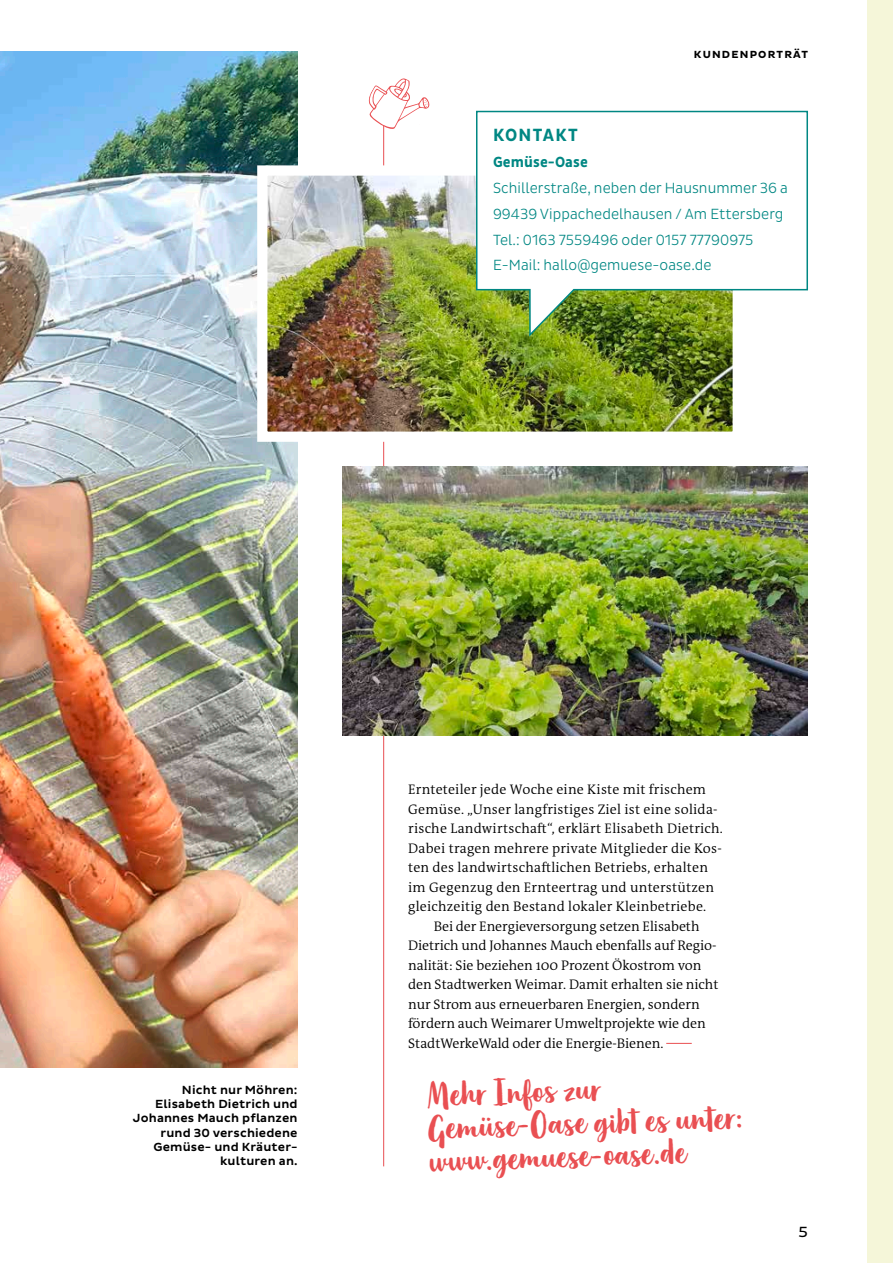
<style>
.page{position:relative;width:893px;height:1263px;background:#fff}
.page>*{position:absolute;margin:0;border:0;box-sizing:border-box;transform-origin:0 0}
.t1{font:36px/33px "Organika Script";color:#e94f52}
.t2{font:700 18px "Pluto Sans Cond";letter-spacing:.07em;color:#008783}
.t3{font:300 15px/25.8px "Pluto Sans Cond";letter-spacing:.005em;color:#008783}
.t4{font:700 15px "Pluto Sans Cond";letter-spacing:.005em;color:#008783}
.t5{font:15px "Pluto Sans";color:#000}
.t6{font:300 13.95px "The Antiqua B W4";color:#000}
.t7{font:500 12px/14.2px "Pluto Sans";letter-spacing:.01em;color:#000;text-align:right}
.t8{font:700 10.5px "Pluto Sans";letter-spacing:.115em;color:#000}
</style>
<div class="page">
<img style="left:0;top:51px;width:298px;height:1016px">
<svg style="left:666px;top:1043px;width:26px;height:1px"></svg>
<div style="left:867px;top:0;width:26px;height:1263px;background:#f5f6d9"></div>
<hr style="left:383px;top:125px;width:1px;height:1041px;background:#e94f52">
<img style="left:342px;top:467px;width:465px;height:268px">
<img style="left:252px;top:160px;width:481px;height:287px">
<svg style="left:369px;top:78px;width:61px;height:66px"></svg>
<svg style="left:475px;top:110px;width:333px;height:228px"></svg>
<p class="t8" style="left:694px;top:49px;width:116px">KUNDENPORTRÄT</p>
<p class="t2" style="left:493px;top:125px;width:86px">KONTAKT</p>
<p class="t4" style="left:493px;top:153px;width:96px">Gemüse-Oase</p>
<p class="t3" style="left:493px;top:175px;width:296px">Schillerstraße, neben der Hausnummer 36 a 99439 Vippachedelhausen / Am Ettersberg Tel.: 0163 7559496 oder 0157 77790975<br>E-Mail: hallo@gemuese-oase.de</p>
<p class="t6" style="left:408px;top:780px;width:299px">Ernteteiler jede Woche eine Kiste mit frischem</p>
<p class="t6" style="left:408px;top:800px;width:311px">Gemüse. „Unser langfristiges Ziel ist eine solida-</p>
<p class="t6" style="left:408px;top:819px;width:316px">rische Landwirtschaft“, erklärt Elisabeth Dietrich.</p>
<p class="t6" style="left:408px;top:839px;width:315px">Dabei tragen mehrere private Mitglieder die Kos-</p>
<p class="t6" style="left:408px;top:858px;width:301px">ten des landwirtschaftlichen Betriebs, erhalten</p>
<p class="t6" style="left:408px;top:878px;width:307px">im Gegenzug den Ernteertrag und unterstützen</p>
<p class="t6" style="left:408px;top:898px;width:300px">gleichzeitig den Bestand lokaler Kleinbetriebe.</p>
<p class="t6" style="left:434px;top:917px;width:267px">Bei der Energieversorgung setzen Elisabeth</p>
<p class="t6" style="left:408px;top:937px;width:310px">Dietrich und Johannes Mauch ebenfalls auf Regio-</p>
<p class="t6" style="left:408px;top:956px;width:295px">nalität: Sie beziehen 100 Prozent Ökostrom von</p>
<p class="t6" style="left:408px;top:976px;width:312px">den Stadtwerken Weimar. Damit erhalten sie nicht</p>
<p class="t6" style="left:408px;top:995px;width:293px">nur Strom aus erneuerbaren Energien, sondern</p>
<p class="t6" style="left:408px;top:1015px;width:299px">fördern auch Weimarer Umweltprojekte wie den</p>
<p class="t6" style="left:408px;top:1034px;width:257px">StadtWerkeWald oder die Energie-Bienen.</p>
<p class="t7" style="left:133px;top:1083px;width:166px">Nicht nur Möhren:<br>Elisabeth Dietrich und<br>Johannes Mauch pflanzen rund 30 verschiedene<br>Gemüse- und Kräuter&shy;kulturen an.</p>
<h1 class="t1" style="left:425px;top:1079px;width:317px;rotate:-2deg">Mehr Infos zur<br>Gemüse-Oase gibt es unter: www.gemuese-oase.de</h1>
<p class="t5" style="left:798px;top:1224px;width:11px">5</p>
</div>
